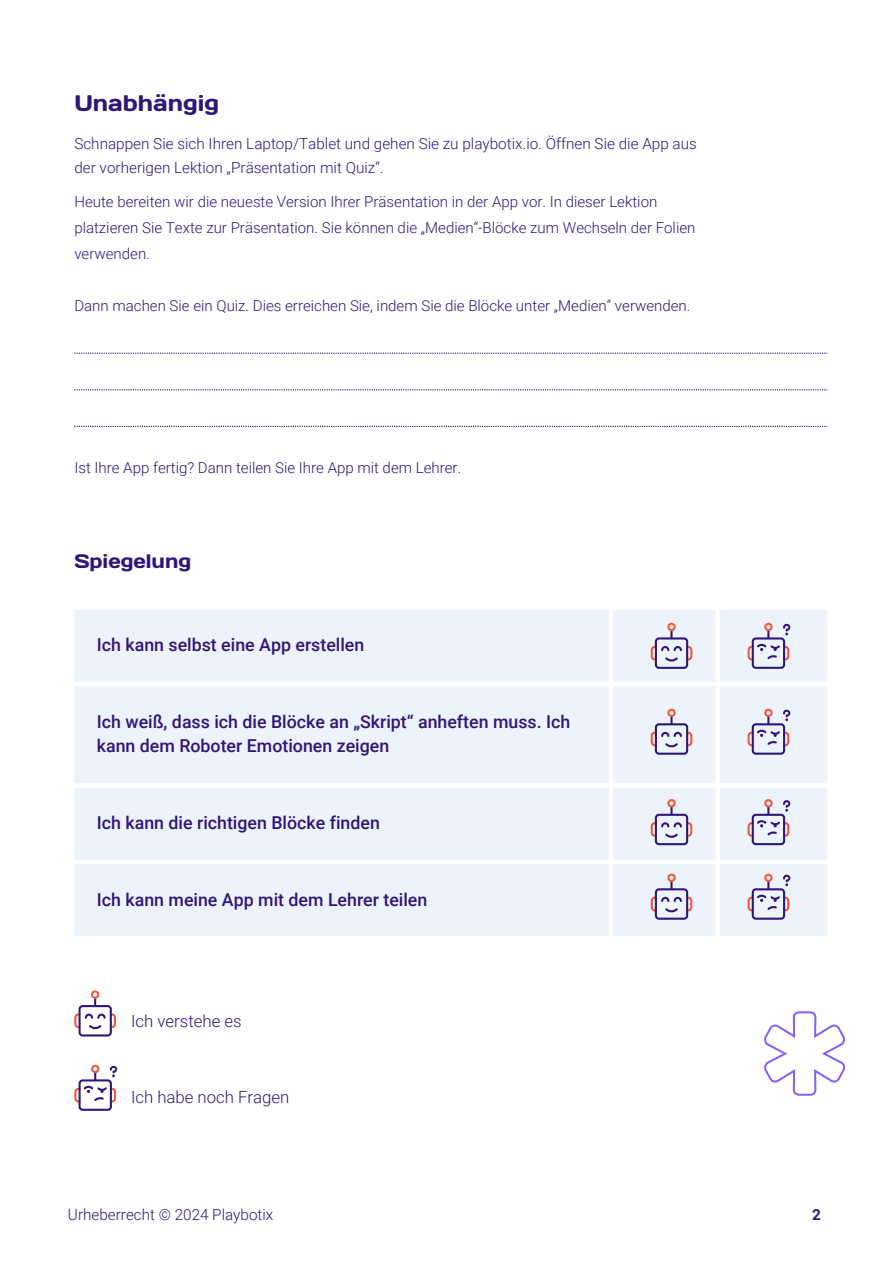
<style>
.page{position:relative;width:894px;height:1264px;background:#fff}
.page>*{position:absolute;margin:0;border:0;box-sizing:border-box;transform-origin:0 0}
.t1{font:22.5px "Days One";color:#301679}
.t2{font:19.65px "Days One";color:#301679}
.t3{font:500 17.7px/24.3px "Roboto";color:#301679}
.t4{font:300 16.8px "Roboto";color:#301679}
.t5{font:300 15.3px/24.8px "Roboto";color:#301679}
.t6{font:700 15.3px "Roboto";color:#301679}
.t7{font:300 15px/25.8px "Roboto";color:#301679}
</style>
<div class="page">
<svg style="left:764px;top:1011px;width:80px;height:84px"></svg>
<svg style="left:74px;top:352px;width:753px;height:2px"></svg>
<svg style="left:74px;top:389px;width:753px;height:1px"></svg>
<svg style="left:74px;top:426px;width:753px;height:1px"></svg>
<div style="left:74px;top:610px;width:753px;height:326px;background:#edf3fb"></div>
<svg style="left:670px;top:631px;width:2px;height:6px"></svg>
<div style="left:667px;top:622px;width:8px;height:9px;border:2px solid #f25939;border-radius:50%"></div>
<svg style="left:650px;top:644px;width:42px;height:17px"></svg>
<div style="left:654px;top:637px;width:34px;height:32px;border:2px solid #301679;border-radius:3px"></div>
<div style="left:764px;top:622px;width:8px;height:9px;border:2px solid #f25939;border-radius:50%"></div>
<div style="left:751px;top:637px;width:33px;height:32px;border:2px solid #301679;border-radius:3px"></div>
<svg style="left:747px;top:624px;width:43px;height:37px;background:#ccc2d7"></svg>
<svg style="left:670px;top:717px;width:2px;height:6px"></svg>
<div style="left:667px;top:708px;width:8px;height:9px;border:2px solid #f25939;border-radius:50%"></div>
<svg style="left:650px;top:730px;width:42px;height:17px"></svg>
<div style="left:654px;top:723px;width:34px;height:31px;border:2px solid #301679;border-radius:3px"></div>
<div style="left:764px;top:708px;width:8px;height:9px;border:2px solid #f25939;border-radius:50%"></div>
<div style="left:751px;top:723px;width:33px;height:31px;border:2px solid #301679;border-radius:3px"></div>
<svg style="left:747px;top:709px;width:43px;height:38px;background:#cdc3d7"></svg>
<svg style="left:670px;top:807px;width:2px;height:6px"></svg>
<div style="left:667px;top:799px;width:8px;height:8px;border:2px solid #f25939;border-radius:50%"></div>
<svg style="left:650px;top:821px;width:42px;height:16px"></svg>
<div style="left:654px;top:813px;width:34px;height:32px;border:2px solid #301679;border-radius:3px"></div>
<div style="left:764px;top:799px;width:8px;height:8px;border:2px solid #f25939;border-radius:50%"></div>
<div style="left:751px;top:813px;width:33px;height:32px;border:2px solid #301679;border-radius:3px"></div>
<svg style="left:747px;top:800px;width:43px;height:37px;background:#ccc2d7"></svg>
<svg style="left:670px;top:882px;width:2px;height:6px"></svg>
<div style="left:667px;top:873px;width:8px;height:9px;border:2px solid #f25939;border-radius:50%"></div>
<svg style="left:650px;top:895px;width:42px;height:17px"></svg>
<div style="left:654px;top:888px;width:34px;height:31px;border:2px solid #301679;border-radius:3px"></div>
<div style="left:764px;top:873px;width:8px;height:9px;border:2px solid #f25939;border-radius:50%"></div>
<div style="left:751px;top:888px;width:33px;height:31px;border:2px solid #301679;border-radius:3px"></div>
<svg style="left:747px;top:874px;width:43px;height:38px;background:#cdc3d7"></svg>
<svg style="left:94px;top:998px;width:2px;height:7px"></svg>
<div style="left:91px;top:990px;width:8px;height:8px;border:2px solid #f25939;border-radius:50%"></div>
<svg style="left:74px;top:1013px;width:42px;height:16px"></svg>
<div style="left:78px;top:1005px;width:34px;height:31px;border:2px solid #301679;border-radius:3px"></div>
<div style="left:91px;top:1064px;width:8px;height:9px;border:2px solid #f25939;border-radius:50%"></div>
<div style="left:78px;top:1079px;width:34px;height:31px;border:2px solid #301679;border-radius:3px"></div>
<svg style="left:74px;top:1065px;width:43px;height:38px"></svg>
<p class="t1" style="left:74px;top:88px;width:146px">Unabhängig</p>
<p class="t5" style="left:74px;top:131px;width:624px">Schnappen Sie sich Ihren Laptop/Tablet und gehen Sie zu playbotix.io. Öffnen Sie die App aus der vorherigen Lektion „Präsentation mit Quiz“.</p>
<h1 class="t7" style="left:74px;top:189px;width:622px">Heute bereiten wir die neueste Version Ihrer Präsentation in der App vor. In dieser Lektion platzieren Sie Texte zur Präsentation. Sie können die „Medien“-Blöcke zum Wechseln der Folien verwenden.</h1>
<h3 class="t7" style="left:74px;top:293px;width:617px">Dann machen Sie ein Quiz. Dies erreichen Sie, indem Sie die Blöcke unter „Medien“ verwenden.</h3>
<p class="t7" style="left:74px;top:455px;width:388px">Ist Ihre App fertig? Dann teilen Sie Ihre App mit dem Lehrer.</p>
<p class="t2" style="left:74px;top:549px;width:118px">Spiegelung</p>
<p class="t3" style="left:97px;top:633px;width:269px">Ich kann selbst eine App erstellen</p>
<p class="t3" style="left:97px;top:709px;width:475px">Ich weiß, dass ich die Blöcke an „Skript“ anheften muss. Ich kann dem Roboter Emotionen zeigen</p>
<p class="t3" style="left:97px;top:810px;width:284px">Ich kann die richtigen Blöcke finden</p>
<p class="t3" style="left:97px;top:887px;width:332px">Ich kann meine App mit dem Lehrer teilen</p>
<p class="t4" style="left:131px;top:1011px;width:112px">Ich verstehe es</p>
<p class="t4" style="left:131px;top:1087px;width:160px">Ich habe noch Fragen</p>
<p class="t5" style="left:68px;top:1202px;width:207px">Urheberrecht © 2024 Playbotix</p>
<h2 class="t6" style="left:811px;top:1205px;width:10px">2</h2>
</div>
